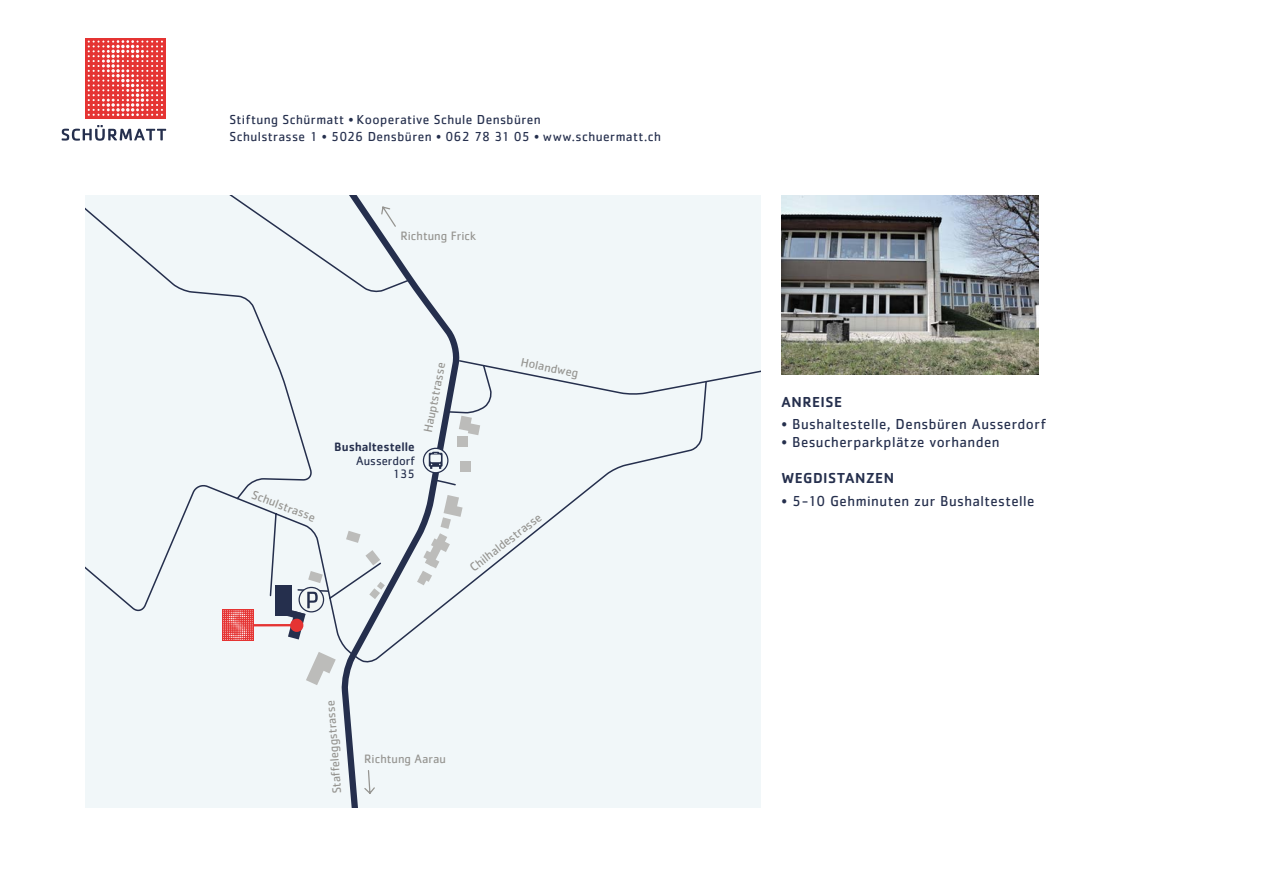
<style>
.page{position:relative;width:1263px;height:893px;background:#fff}
.page>*{position:absolute;margin:0;border:0;box-sizing:border-box;transform-origin:0 0}
.t1{font:15px "Cachet";letter-spacing:.03em;color:#252f4d}
.t2{font:500 15px "Cachet";letter-spacing:.03em;color:#252f4d}
.t3{font:13.5px/16.5px "Cachet";letter-spacing:.03em;color:#252f4d}
.t4{font:12.6px "Cachet";color:#959490}
.t5{font:500 12.6px "Cachet";color:#252f4d}
.t6{font:12.6px/13.8px "Cachet";color:#252f4d;text-align:right}
</style>
<div class="page">
<svg style="left:62px;top:125px;width:104px;height:16px"></svg>
<div style="left:85px;top:38px;width:81px;height:81px;background:#e53433"></div>
<svg style="left:88px;top:40px;width:75px;height:76px"></svg>
<img style="left:781px;top:196px;width:258px;height:178px">
<div style="left:85px;top:196px;width:675px;height:612px;background:#f1f7f9"></div>
<svg style="left:341px;top:665px;width:17px;height:143px"></svg>
<svg style="left:85px;top:196px;width:618px;height:469px"></svg>
<svg style="left:85px;top:201px;width:227px;height:300px"></svg>
<div style="left:275px;top:585px;width:17px;height:30px;background:#252f4d"></div>
<svg style="left:306px;top:652px;width:30px;height:33px"></svg>
<svg style="left:435px;top:479px;width:22px;height:7px"></svg>
<div style="left:460px;top:461px;width:10px;height:11px;background:#bcbcba"></div>
<div style="left:458px;top:436px;width:10px;height:11px;background:#bcbcba"></div>
<svg style="left:369px;top:582px;width:16px;height:17px"></svg>
<svg style="left:346px;top:531px;width:15px;height:12px"></svg>
<svg style="left:365px;top:550px;width:15px;height:15px"></svg>
<svg style="left:417px;top:495px;width:46px;height:90px"></svg>
<svg style="left:446px;top:359px;width:314px;height:76px"></svg>
<svg style="left:423px;top:448px;width:25px;height:25px"></svg>
<div style="left:423px;top:448px;width:25px;height:25px;border:1px solid #252f4d;border-radius:50%"></div>
<svg style="left:429px;top:452px;width:14px;height:17px"></svg>
<hr style="left:244px;top:624px;width:53px;height:2px;background:#e53433">
<div style="left:222px;top:609px;width:32px;height:32px;background:#e53433"></div>
<svg style="left:223px;top:610px;width:30px;height:30px"></svg>
<svg style="left:364px;top:770px;width:11px;height:24px"></svg>
<svg style="left:380px;top:205px;width:17px;height:23px"></svg>
<svg style="left:284px;top:571px;width:46px;height:68px"></svg>
<p class="t3" style="left:230px;top:111px;width:433px">Stiftung Schürmatt • Kooperative Schule Densbüren<br>Schulstrasse 1 • 5026 Densbüren • 062 78 31 05 • www.schuermatt.ch</p>
<p class="t4" style="left:400px;top:228px;width:77px">Richtung Frick</p>
<p class="t4" style="left:255px;top:487px;width:68px;rotate:21deg">Schulstrasse</p>
<p class="t5" style="left:334px;top:439px;width:82px">Bushaltestelle</p>
<p class="t6" style="left:356px;top:453px;width:60px">Ausserdorf<br>135</p>
<p class="t4" style="left:420px;top:431px;width:73px;rotate:-79deg">Hauptstrasse</p>
<p class="t4" style="left:522px;top:354px;width:60px;rotate:12deg">Holandweg</p>
<p class="t4" style="left:467px;top:563px;width:88px;rotate:-38deg">Chilhaldestrasse</p>
<p class="t4" style="left:330px;top:794px;width:95px;rotate:-94deg">Staffeleggstrasse</p>
<p class="t4" style="left:364px;top:752px;width:83px">Richtung Aarau</p>
<p class="t2" style="left:781px;top:393px;width:62px">ANREISE</p>
<p class="t1" style="left:781px;top:416px;width:266px">• Bushaltestelle, Densbüren Ausserdorf</p>
<p class="t1" style="left:781px;top:434px;width:220px">• Besucherparkplätze vorhanden</p>
<p class="t2" style="left:781px;top:469px;width:114px">WEGDISTANZEN</p>
<p class="t1" style="left:781px;top:492px;width:255px">• 5-10 Gehminuten zur Bushaltestelle</p>
</div>
